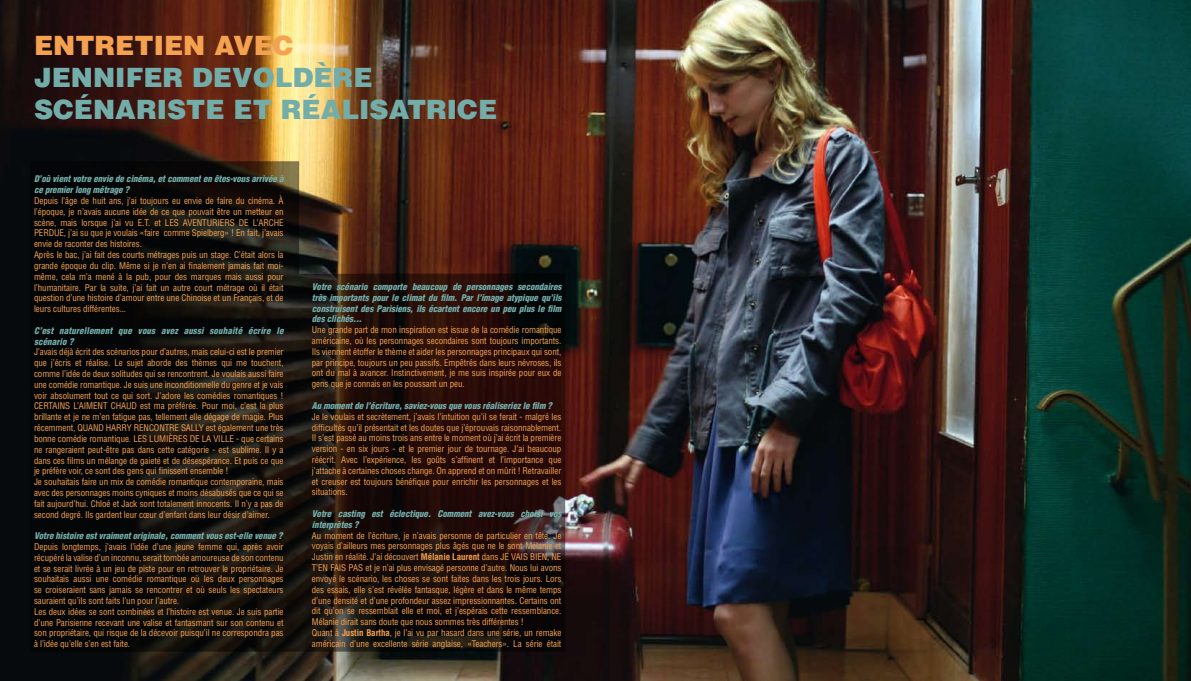
<style>
.page{position:relative;width:1191px;height:681px;background:#fff}
.page>*{position:absolute;margin:0;border:0;box-sizing:border-box;transform-origin:0 0}
.t1{font:900 26.6px "Helvetica";color:#73adaa}
.t2{font:900 26.6px "Helvetica";color:#f4a150}
.t3{font:condensed 9px/10.8px "Helvetica";letter-spacing:-.01em;color:#f4a150}
.t4{font:italic 900 condensed 9px/10.8px "Helvetica";letter-spacing:-.01em;color:#73adaa}
.t5{font:italic 900 condensed 9px/10.8px "Helvetica";letter-spacing:.01em;color:#73adaa}
.s1{font-weight:700}
</style>
<div class="page">
<img style="left:0;top:0;width:1191px;height:680px">
<svg style="left:30px;top:161px;width:535px;height:490px;background:#1c100c"></svg>
<h1 class="t2" style="left:34px;top:28px;width:61px">ENTRETIE</h1>
<h1 class="t2" style="left:183px;top:28px;width:112px">N AVEC</h1>
<h1 class="t1" style="left:34px;top:60px;width:240px">JENNIFER DEVOLD</h1>
<h1 class="t1" style="left:313px;top:60px;width:39px">ÈRE</h1>
<h1 class="t1" style="left:34px;top:92px;width:121px">SCÉNARISTE</h1>
<h1 class="t1" style="left:233px;top:92px;width:191px">ET RÉALISATRI</h1>
<h1 class="t1" style="left:457px;top:92px;width:38px">CE</h1>
<p class="t4" style="left:34px;top:173px;width:251px">D’où vient votre envie de cinéma, et comment en êtes-vous arrivée à ce premier long métrage ?</p>
<p class="t3" style="left:34px;top:195px;width:251px">Depuis l’âge de huit ans, j’ai toujours eu envie de faire du cinéma. À l’époque, je n’avais aucune idée de ce que pouvait être un metteur en scène, mais lorsque j’ai vu E.T. et LES AVENTURIERS DE L’ARCHE PERDUE, j’ai su que je voulais «faire comme Spielberg» ! En fait, j’avais envie de raconter des histoires.<br>Après le bac, j’ai fait des courts métrages puis un stage. C’était alors la grande époque du clip. Même si je n’en ai finalement jamais fait moi&shy;même, cela m’a mené à la pub, pour des marques mais aussi pour l’humanitaire. Par la suite, j’ai fait un autre court métrage où il était question d’une histoire d’amour entre une Chinoise et un Français, et de leurs cultures différentes...</p>
<p class="t5" style="left:34px;top:325px;width:251px">C’est naturellement que vous avez aussi souhaité écrire le scénario ?</p>
<p class="t3" style="left:34px;top:346px;width:251px">J’avais déjà écrit des scénarios pour d’autres, mais celui-ci est le premier que j’écris et réalise. Le sujet aborde des thèmes qui me touchent, comme l’idée de deux solitudes qui se rencontrent. Je voulais aussi faire une comédie romantique. Je suis une inconditionnelle du genre et je vais voir absolument tout ce qui sort. J’adore les comédies romantiques !<br>CERTAINS L’AIMENT CHAUD est ma préférée. Pour moi, c’est la plus brillante et je ne m’en fatigue pas, tellement elle dégage de magie. Plus récemment, QUAND HARRY RENCONTRE SALLY est également une très bonne comédie romantique. LES LUMIÈRES DE LA VILLE - que certains ne rangeraient peut-être pas dans cette catégorie - est sublime. Il y a dans ces films un mélange de gaieté et de désespérance. Et puis ce que je préfère voir, ce sont des gens qui finissent ensemble !<br>Je souhaitais faire un mix de comédie romantique contemporaine, mais avec des personnages moins cyniques et moins désabusés que ce qui se fait aujourd’hui. Chloé et Jack sont totalement innocents. Il n’y a pas de second degré. Ils gardent leur cœur d’enfant dans leur désir d’aimer.</p>
<p class="t4" style="left:34px;top:530px;width:250px">Votre histoire est vraiment originale, comment vous est-elle venue ?</p>
<p class="t3" style="left:34px;top:541px;width:251px">Depuis longtemps, j’avais l’idée d’une jeune femme qui, après avoir récupéré la valise d’un inconnu, serait tombée amoureuse de son contenu et se serait livrée à un jeu de piste pour en retrouver le propriétaire. Je souhaitais aussi une comédie romantique où les deux personnages se croiseraient sans jamais se rencontrer et où seuls les spectateurs sauraient qu’ils sont faits l’un pour l’autre.<br>Les deux idées se sont combinées et l’histoire est venue. Je suis partie d’une Parisienne recevant une valise et fantasmant sur son contenu et son propriétaire, qui risque de la décevoir puisqu’il ne correspondra pas à l’idée qu’elle s’en est faite.</p>
<p class="t4" style="left:312px;top:281px;width:251px;text-align:justify">Votre scénario comporte beaucoup de personnages secondaires très importants pour le climat du film. Par l’image atypique qu’ils construisent des Parisiens, ils écartent encore un peu plus le film des clichés...</p>
<p class="t3" style="left:312px;top:324px;width:251px;text-align:justify">Une grande part de mon inspiration est issue de la comédie romantique américaine, où les personnages secondaires sont toujours importants.<br>Ils viennent étoffer le thème et aider les personnages principaux qui sont, par principe, toujours un peu passifs. Empêtrés dans leurs névroses, ils ont du mal à avancer. Instinctivement, je me suis inspirée pour eux de gens que je connais en les poussant un peu.</p>
<p class="t4" style="left:312px;top:400px;width:242px">Au moment de l’écriture, saviez-vous que vous réaliseriez le film ?</p>
<p class="t3" style="left:312px;top:411px;width:251px;text-align:justify">Je le voulais et secrètement, j’avais l’intuition qu’il se ferait - malgré les difficultés qu’il présentait et les doutes que j’éprouvais raisonnablement.<br>Il s’est passé au moins trois ans entre le moment où j’ai écrit la première version - en six jours - et le premier jour de tournage. J’ai beaucoup réécrit. Avec l’expérience, les goûts s’affinent et l’importance que j’attache à certaines choses change. On apprend et on mûrit ! Retravailler et creuser est toujours bénéfique pour enrichir les personnages et les situations.</p>
<p class="t4" style="left:312px;top:508px;width:251px">Votre casting est éclectique. Comment avez-vous choisi vos interprètes ?</p>
<p class="t3" style="left:312px;top:529px;width:251px">Au moment de l’écriture, je n’avais personne de particulier en tête. Je voyais d’ailleurs mes personnages plus âgés que ne le sont Mélanie et Justin en réalité. J’ai découvert <span class="s1">Mélanie Laurent</span> dans JE VAIS BIEN, NE T’EN FAIS PAS et je n’ai plus envisagé personne d’autre. Nous lui avons envoyé le scénario, les choses se sont faites dans les trois jours. Lors des essais, elle s’est révélée fantasque, légère et dans le même temps d’une densité et d’une profondeur assez impressionnantes. Certains ont dit qu’on se ressemblait elle et moi, et j’espérais cette ressemblance.<br>Mélanie dirait sans doute que nous sommes très différentes !<br>Quant à <span class="s1">Justin Bartha</span>, je l’ai vu par hasard dans une série, un remake américain d’une excellente série anglaise, «Teachers». La série était</p>
</div>
